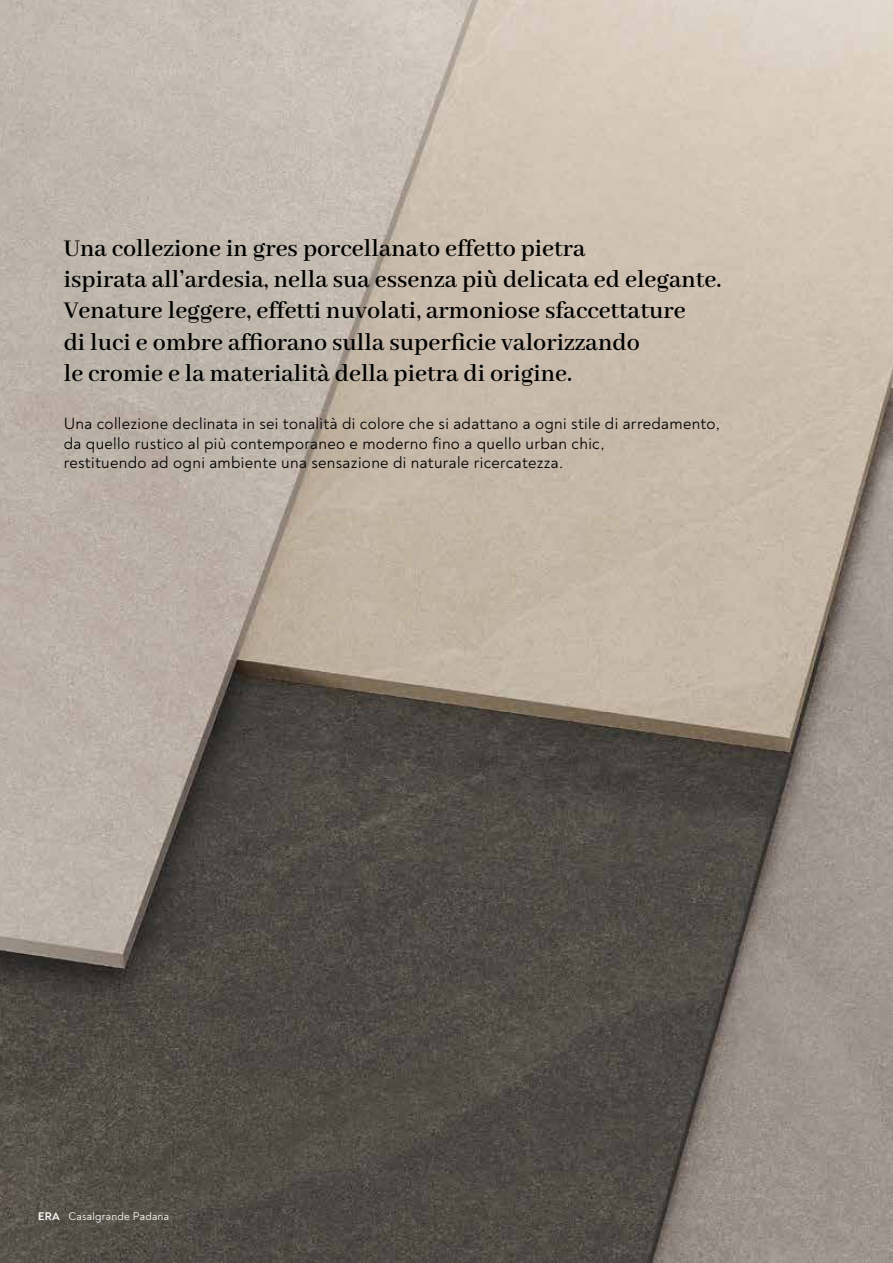
<style>
.page{position:relative;width:893px;height:1263px;background:#fff}
.page>*{position:absolute;margin:0;border:0;box-sizing:border-box;transform-origin:0 0}
.t1{font:600 26.1px/31.3px "Abhaya Libre";color:#000}
.t2{font:16.5px/19.8px "Noah";letter-spacing:.02em;color:#000}
.t3{font:11.25px "Noah";letter-spacing:.02em;color:#fff}
.s1{font-weight:700}
</style>
<div class="page">
<img style="left:0;top:0;width:893px;height:1263px">
<p class="t1" style="left:64px;top:234px;width:659px">Una collezione in gres porcellanato effetto pietra<br>ispirata all’ardesia, nella sua essenza più delicata ed elegante.<br>Venature leggere, effetti nuvolati, armoniose sfaccettature<br>di luci e ombre affiorano sulla superficie valorizzando<br>le cromie e la materialità della pietra di origine.</p>
<p class="t2" style="left:64px;top:413px;width:658px">Una collezione declinata in sei tonalità di colore che si adattano a ogni stile di arredamento, da quello rustico al più contemporaneo e moderno fino a quello urban chic,<br>restituendo ad ogni ambiente una sensazione di naturale ricercatezza.</p>
<p class="t3" style="left:38px;top:1210px;width:132px"><span class="s1">ERA</span> Casalgrande Padana</p>
</div>
